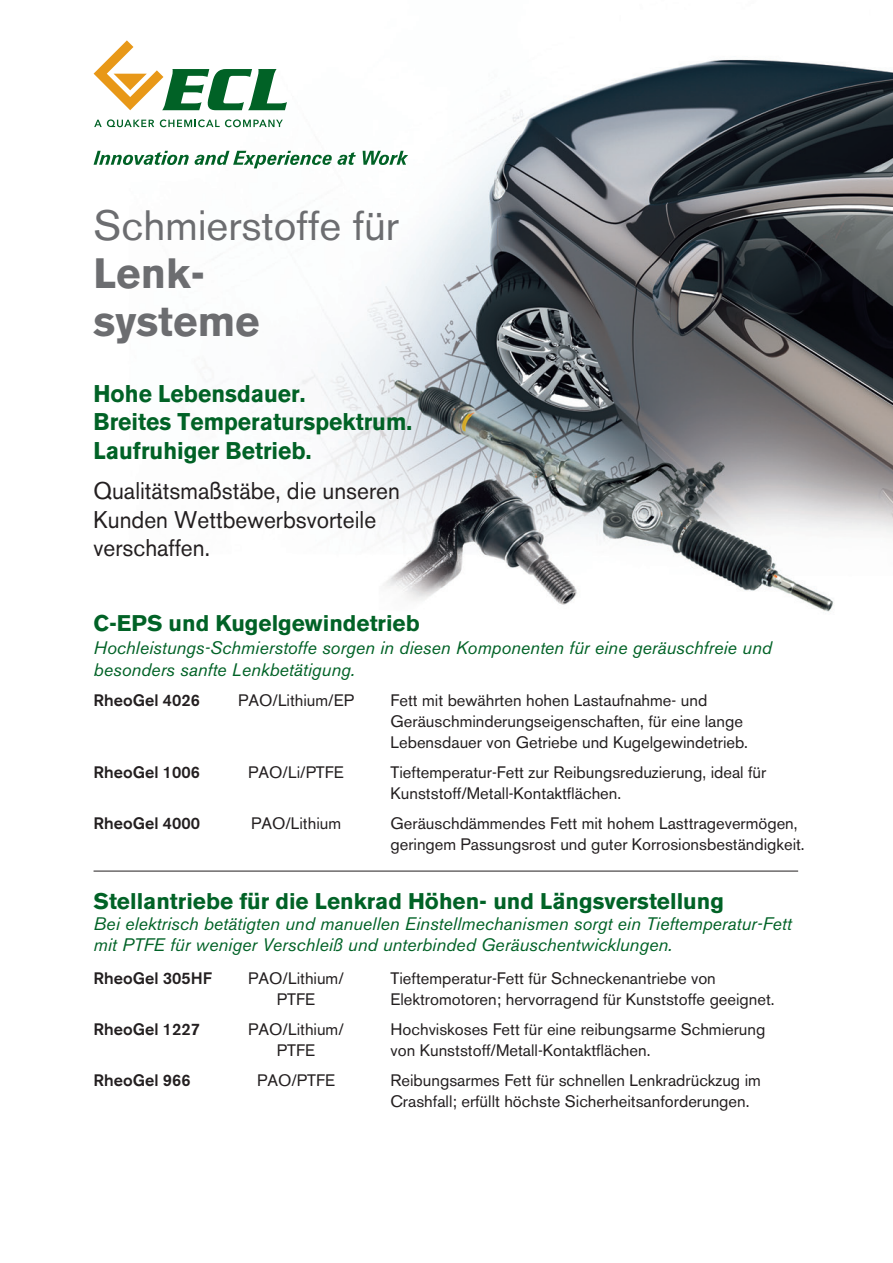
<style>
.page{position:relative;width:893px;height:1263px;background:#fff}
.page>*{position:absolute;margin:0;border:0;box-sizing:border-box;transform-origin:0 0}
.t1{font:42px "Akzidenz Grotesk BE";color:#6c6d70}
.t2{font:700 42px "Akzidenz Grotesk BE";color:#6c6d70}
.t3{font:24px "Akzidenz Grotesk BE";color:#231f20;scale:.95 1}
.t4{font:700 24px/28.5px "Akzidenz Grotesk BE";color:#016226;scale:.95 1}
.t5{font:700 22.5px "Akzidenz Grotesk BE";color:#016226}
.t6{font:italic 18px/22.5px "Akzidenz Grotesk BE";color:#016226}
.t7{font:16.5px/21px "Akzidenz Grotesk BE";color:#231f20}
.t8{font:500 16.5px "Akzidenz Grotesk BE";color:#231f20}
</style>
<div class="page">
<img style="left:93px;top:59px;width:800px;height:813px">
<hr style="left:94px;top:871px;width:704px;height:1px;background:#231f20">
<svg style="left:94px;top:119px;width:60px;height:8px"></svg>
<svg style="left:160px;top:119px;width:123px;height:8px"></svg>
<svg style="left:94px;top:40px;width:193px;height:70px"></svg>
<svg style="left:94px;top:151px;width:95px;height:14px"></svg>
<svg style="left:195px;top:151px;width:161px;height:17px"></svg>
<svg style="left:363px;top:151px;width:45px;height:14px"></svg>
<p class="t1" style="left:94px;top:200px;width:307px">Schmierstoffe für</p>
<p class="t2" style="left:94px;top:249px;width:113px">Lenk-</p>
<p class="t2" style="left:94px;top:297px;width:168px">systeme</p>
<p class="t4" style="left:94px;top:379px;width:337px">Hohe Lebensdauer.<br>Breites Temperaturspektrum.</p>
<p class="t4" style="left:94px;top:436px;width:231px">Laufruhiger Betrieb.</p>
<p class="t3" style="left:94px;top:477px;width:324px">Qualitätsmaßstäbe, die unseren</p>
<p class="t3" style="left:94px;top:505px;width:299px">Kunden Wettbewerbsvorteile</p>
<p class="t3" style="left:94px;top:534px;width:124px">verschaffen.</p>
<p class="t5" style="left:94px;top:610px;width:328px">C-EPS und Kugelgewindetrieb</p>
<p class="t6" style="left:94px;top:636px;width:680px">Hochleistungs-Schmierstoffe sorgen in diesen Komponenten für eine geräuschfreie und besonders sanfte Lenkbetätigung.</p>
<p class="t8" style="left:94px;top:690px;width:108px">RheoGel 4026</p>
<p class="t7" style="left:238px;top:690px;width:117px">PAO/Lithium/EP</p>
<p class="t7" style="left:391px;top:690px;width:359px">Fett mit bewährten hohen Lastaufnahme- und<br>Geräuschminderungseigenschaften, für eine lange<br>Lebensdauer von Getriebe und Kugelgewindetrieb.</p>
<p class="t8" style="left:94px;top:762px;width:108px">RheoGel 1006</p>
<p class="t7" style="left:248px;top:762px;width:97px">PAO/Li/PTFE</p>
<p class="t7" style="left:391px;top:762px;width:377px">Tieftemperatur-Fett zur Reibungsreduzierung, ideal für<br>Kunststoff/Metall-Kontaktflächen.</p>
<p class="t8" style="left:94px;top:813px;width:108px">RheoGel 4000</p>
<p class="t7" style="left:251px;top:813px;width:92px">PAO/Lithium</p>
<p class="t7" style="left:391px;top:813px;width:416px">Geräuschdämmendes Fett mit hohem Lasttragevermögen, geringem Passungsrost und guter Korrosionsbeständigkeit.</p>
<p class="t5" style="left:94px;top:888px;width:632px">Stellantriebe für die Lenkrad Höhen- und Längsverstellung</p>
<p class="t6" style="left:94px;top:913px;width:700px;line-height:21px">Bei elektrisch betätigten und manuellen Einstellmechanismen sorgt ein Tieftemperatur-Fett mit PTFE für weniger Verschleiß und unterbinded Geräuschentwicklungen.</p>
<p class="t8" style="left:94px;top:968px;width:120px">RheoGel 305HF</p>
<p class="t7" style="left:248px;top:968px;width:97px">PAO/Lithium/</p>
<p class="t7" style="left:391px;top:968px;width:327px">Tieftemperatur-Fett für Schneckenantriebe von</p>
<p class="t7" style="left:277px;top:989px;width:40px">PTFE</p>
<p class="t7" style="left:391px;top:989px;width:386px">Elektromotoren; hervorragend für Kunststoffe geeignet.</p>
<p class="t8" style="left:94px;top:1019px;width:108px">RheoGel 1227</p>
<p class="t7" style="left:248px;top:1019px;width:97px">PAO/Lithium/</p>
<p class="t7" style="left:391px;top:1019px;width:376px">Hochviskoses Fett für eine reibungsarme Schmierung</p>
<p class="t7" style="left:277px;top:1040px;width:40px">PTFE</p>
<p class="t7" style="left:391px;top:1040px;width:261px">von Kunststoff/Metall-Kontaktflächen.</p>
<p class="t8" style="left:94px;top:1070px;width:99px">RheoGel 966</p>
<p class="t7" style="left:257px;top:1070px;width:80px">PAO/PTFE</p>
<p class="t7" style="left:391px;top:1070px;width:372px">Reibungsarmes Fett für schnellen Lenkradrückzug im<br>Crashfall; erfüllt höchste Sicherheitsanforderungen.</p>
</div>
